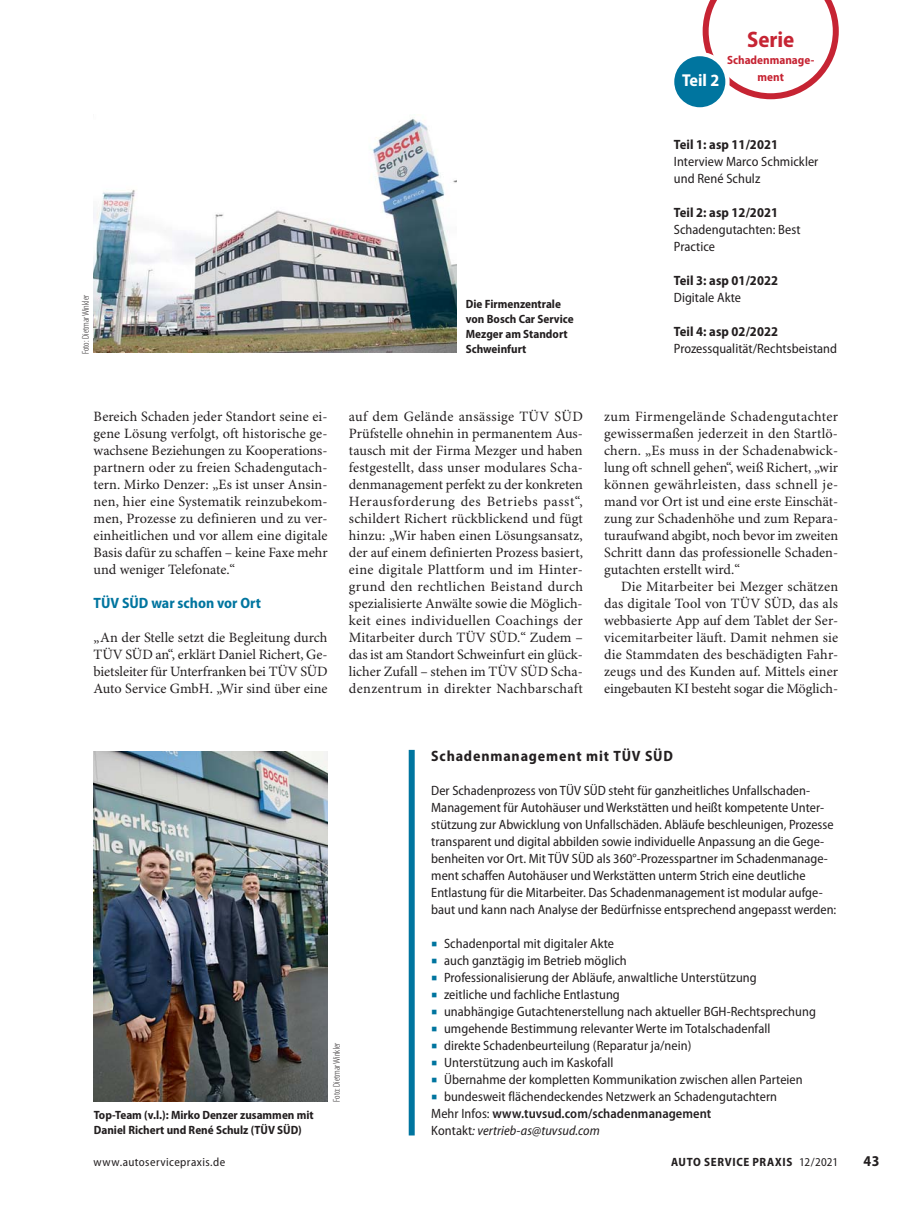
<style>
.page{position:relative;width:919px;height:1212px;background:#fff}
.page>*{position:absolute;margin:0;border:0;box-sizing:border-box;transform-origin:0 0}
.t1{font:700 semi-condensed 22.5px "Myriad Pro";color:#c62433}
.t2{font:700 semi-condensed 17.25px "Myriad Pro";color:#fff}
.t3{font:700 semi-condensed 15px "Myriad Pro";letter-spacing:.055em;color:#231f20}
.t4{font:700 semi-condensed 15px "Myriad Pro";color:#00759f}
.t5{font:14.25px/17px "Minion Pro";color:#231f20;text-align:justify}
.t6{font:semi-condensed 13.5px/17px "Myriad Pro";color:#231f20}
.t7{font:700 semi-condensed 13.5px "Myriad Pro";letter-spacing:.005em;color:#231f20}
.t8{font:700 semi-condensed 12px/15px "Myriad Pro";color:#231f20}
.t9{font:semi-condensed 12px "Myriad Pro";letter-spacing:.035em;color:#231f20}
.t10{font:700 semi-condensed 12px "Myriad Pro";letter-spacing:.055em;color:#231f20}
.t11{font:700 semi-condensed 12px/17px "Myriad Pro";color:#c62433;text-align:center}
.t12{font:300 condensed 9.75px "Myriad Pro";color:#231f20}
.s1{font-family:"Minion Pro";font-stretch:normal;font-size:15.75px;color:#00759f}
.s2{font-weight:600}
.s3{font-style:italic}
.s4{font-weight:400}
</style>
<div class="page">
<div style="left:408px;top:750px;width:6px;height:385px;background:#00759f"></div>
<img style="left:94px;top:751px;width:233px;height:350px">
<img style="left:94px;top:118px;width:362px;height:235px">
<svg style="left:702px;top:0;width:136px;height:99px"></svg>
<div style="left:670px;top:52px;width:59px;height:59px;background:#fff;border-radius:50%"></div>
<div style="left:674px;top:56px;width:51px;height:51px;background:#00759f;border-radius:50%"></div>
<p class="t12" style="left:80px;top:354px;width:61px;rotate:-90deg">Foto: Dietmar Winkler</p>
<p class="t8" style="left:466px;top:298px;width:109px">Die Firmenzentrale von Bosch Car Service<br>Mezger am Standort</p>
<p class="t8" style="left:466px;top:343px;width:62px">Schweinfurt</p>
<p class="t2" style="left:682px;top:74px;width:39px">Teil 2</p>
<h1 class="t1" style="left:747px;top:30px;width:49px">Serie</h1>
<p class="t11" style="left:727px;top:52px;width:89px">Schadenmanage&shy;ment</p>
<p class="t7" style="left:673px;top:139px;width:106px">Teil 1: asp 11/2021</p>
<p class="t6" style="left:673px;top:154px;width:146px">Interview Marco Schmickler und René Schulz</p>
<p class="t7" style="left:673px;top:207px;width:106px">Teil 2: asp 12/2021</p>
<p class="t6" style="left:673px;top:222px;width:128px">Schadengutachten: Best<br>Practice</p>
<p class="t7" style="left:673px;top:275px;width:106px">Teil 3: asp 01/2022</p>
<p class="t6" style="left:673px;top:290px;width:69px">Digitale Akte</p>
<p class="t7" style="left:673px;top:326px;width:106px">Teil 4: asp 02/2022</p>
<p class="t6" style="left:673px;top:341px;width:165px">Prozessqualität/Rechtsbeistand</p>
<p class="t5" style="left:94px;top:409px;width:236px">Bereich Schaden jeder Standort seine ei&shy;gene Lösung verfolgt, oft historische ge&shy;wachsene Beziehungen zu Kooperations&shy;partnern oder zu freien Schadengutach&shy;tern. Mirko Denzer: „Es ist unser Ansin&shy;nen, hier eine Systematik reinzubekom&shy;men, Prozesse zu definieren und zu ver&shy;einheitlichen und vor allem eine digitale Basis dafür zu schaffen – keine Faxe mehr und weniger Telefonate.“</p>
<p class="t4" style="left:94px;top:597px;width:169px">TÜV SÜD war schon vor Ort</p>
<p class="t5" style="left:94px;top:630px;width:235px">„An der Stelle setzt die Begleitung durch TÜV SÜD an“, erklärt Daniel Richert, Ge&shy;bietsleiter für Unterfranken bei TÜV SÜD Auto Service GmbH. „Wir sind über eine</p>
<p class="t5" style="left:349px;top:409px;width:236px">auf dem Gelände ansässige TÜV SÜD Prüfstelle ohnehin in permanentem Aus&shy;tausch mit der Firma Mezger und haben festgestellt, dass unser modulares Scha&shy;denmanagement perfekt zu der konkreten Herausforderung des Betriebs passt“, schildert Richert rückblickend und fügt hinzu: „Wir haben einen Lösungsansatz, der auf einem definierten Prozess basiert, eine digitale Plattform und im Hinter&shy;grund den rechtlichen Beistand durch spezialisierte Anwälte sowie die Möglich&shy;keit eines individuellen Coachings der Mitarbeiter durch TÜV SÜD.“ Zudem – das ist am Standort Schweinfurt ein glück&shy;licher Zufall – stehen im TÜV SÜD Scha&shy;denzentrum in direkter Nachbarschaft</p>
<p class="t5" style="left:604px;top:409px;width:235px">zum Firmengelände Schadengutachter gewissermaßen jederzeit in den Startlö&shy;chern. „Es muss in der Schadenabwick&shy;lung oft schnell gehen“, weiß Richert, „wir können gewährleisten, dass schnell je&shy;mand vor Ort ist und eine erste Einschät&shy;zung zur Schadenhöhe und zum Repara&shy;turaufwand abgibt, noch bevor im zweiten Schritt dann das professionelle Schaden&shy;gutachten erstellt wird.“</p>
<p class="t5" style="left:604px;top:579px;width:236px;text-indent:17px">Die Mitarbeiter bei Mezger schätzen das digitale Tool von TÜV SÜD, das als webbasierte App auf dem Tablet der Ser&shy;vicemitarbeiter läuft. Damit nehmen sie die Stammdaten des beschädigten Fahr&shy;zeugs und des Kunden auf. Mittels einer eingebauten KI besteht sogar die Möglich-</p>
<p class="t8" style="left:94px;top:1108px;width:221px">Top-Team (v.l.): Mirko Denzer zusammen mit<br>Daniel Richert und René Schulz (TÜV SÜD)</p>
<p class="t12" style="left:331px;top:1102px;width:61px;rotate:-90deg">Foto: Dietmar Winkler</p>
<p class="t3" style="left:431px;top:750px;width:243px">Schadenmanagement mit TÜV SÜD</p>
<p class="t6" style="left:431px;top:784px;width:406px">Der Schadenprozess von TÜV SÜD steht für ganzheitliches Unfallschaden - Management für Autohäuser und Werkstätten und heißt kompetente Unter&shy;stützung zur Abwicklung von Unfallschäden. Abläufe beschleunigen, Prozesse transparent und digital abbilden sowie individuelle Anpassung an die Gege&shy;benheiten vor Ort. Mit TÜV SÜD als 360°-Prozesspartner im Schadenmanage&shy;ment schaffen Autohäuser und Werkstätten unterm Strich eine deutliche Entlastung für die Mitarbeiter. Das Schadenmanagement ist modular aufge&shy;baut und kann nach Analyse der Bedürfnisse entsprechend angepasst werden:</p>
<p class="t6" style="left:431px;top:937px;width:184px"><span class="s1">■</span> Schadenportal mit digitaler Akte</p>
<p class="t6" style="left:431px;top:954px;width:197px"><span class="s1">■</span> auch ganztägig im Betrieb möglich</p>
<p class="t6" style="left:431px;top:971px;width:327px"><span class="s1">■</span> Professionalisierung der Abläufe, anwaltliche Unterstützung</p>
<p class="t6" style="left:431px;top:988px;width:190px"><span class="s1">■</span> zeitliche und fachliche Entlastung</p>
<p class="t6" style="left:431px;top:1005px;width:386px"><span class="s1">■</span> unabhängige Gutachtenerstellung nach aktueller BGH-Rechtsprechung</p>
<p class="t6" style="left:431px;top:1022px;width:341px"><span class="s1">■</span> umgehende Bestimmung relevanter Werte im Totalschadenfall</p>
<p class="t6" style="left:431px;top:1039px;width:262px"><span class="s1">■</span> direkte Schadenbeurteilung (Reparatur ja/nein)</p>
<p class="t6" style="left:431px;top:1056px;width:184px"><span class="s1">■</span> Unterstützung auch im Kaskofall</p>
<p class="t6" style="left:431px;top:1073px;width:373px"><span class="s1">■</span> Übernahme der kompletten Kommunikation zwischen allen Parteien</p>
<p class="t6" style="left:431px;top:1090px;width:347px"><span class="s1">■</span> bundesweit flächendeckendes Netzwerk an Schadengutachtern<br>Mehr Infos: <span class="s2">www.tuvsud.com/schadenmanagement<br></span>Kontakt<span class="s3">: vertrieb-as@tuvsud.com</span></p>
<p class="t9" style="left:94px;top:1157px;width:133px">www.autoservicepraxis.de</p>
<p class="t10" style="left:671px;top:1157px;width:169px">AUTO SERVICE PRAXIS <span class="s4">12/2021</span></p>
<p class="t3" style="left:863px;top:1155px;width:17px">43</p>
</div>
